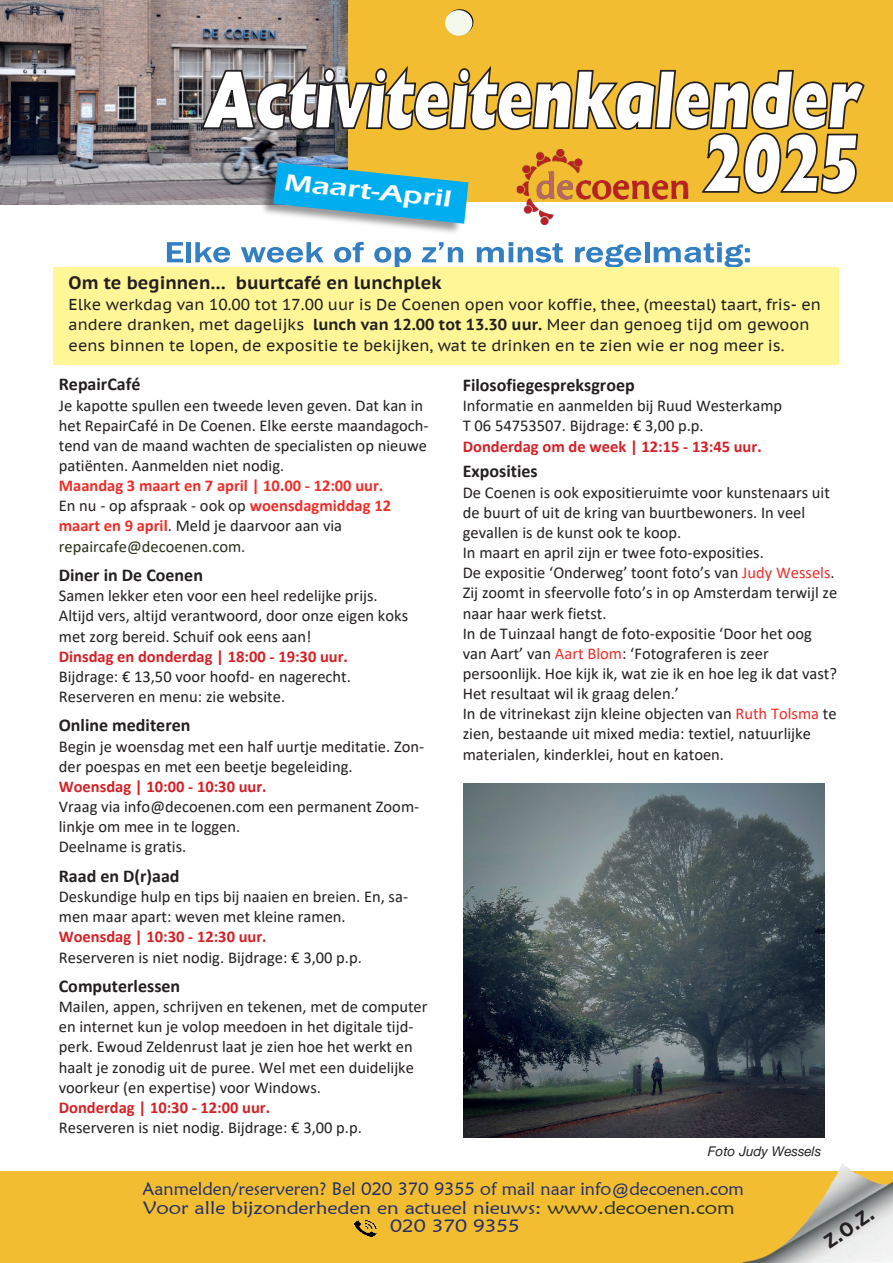
<style>
.page{position:relative;width:893px;height:1263px;background:#fff}
.page>*{position:absolute;margin:0;border:0;box-sizing:border-box;transform-origin:0 0}
.t1{font:500 27px "Franklin Gothic";color:#231f20}
.t2{font:600 24px "Eras ITC";color:#fff;scale:1.31 1}
.t3{font:700 18px "Calibri";color:#231f20}
.t4{font:18px "Maiandra GD";color:#222e68;scale:1.14 1}
.t5{font:18px "Maiandra GD";color:#222e68}
.t6{font:700 18px "PT Sans Caption";color:#231f20}
.t7{font:16.5px/20.1px "Calibri";color:#231f20}
.t8{font:700 16.5px "Calibri";color:#d52026}
.t9{font:700 16.5px/20.1px "Calibri";color:#ee2d28}
.t10{font:15.75px/20.4px "PT Sans Caption";color:#231f20}
.t11{font:italic 13.5px "Helvetica Neue";color:#231f20}
.s1{font-weight:700}
.s2{font-weight:400;color:#231f20}
.s3{font-weight:400;color:#273218}
.s4{color:#ee2d28}
.s5{color:#273218}
</style>
<div class="page">
<div style="left:0;top:1171px;width:893px;height:92px;background:#f3bd31"></div>
<svg style="left:167px;top:242px;width:16px;height:20px"></svg>
<div style="left:186px;top:242px;width:5px;height:20px;background:#347fc2"></div>
<svg style="left:195px;top:242px;width:35px;height:21px"></svg>
<svg style="left:241px;top:242px;width:83px;height:21px"></svg>
<svg style="left:334px;top:242px;width:30px;height:21px"></svg>
<svg style="left:374px;top:247px;width:37px;height:20px"></svg>
<svg style="left:422px;top:242px;width:41px;height:20px"></svg>
<svg style="left:477px;top:242px;width:86px;height:21px"></svg>
<svg style="left:575px;top:244px;width:66px;height:23px"></svg>
<hr style="left:645px;top:242px;width:4px;height:20px;background:#347fc2">
<svg style="left:654px;top:242px;width:96px;height:25px"></svg>
<img style="left:355px;top:1220px;width:21px;height:16px">
<div style="left:0;top:0;width:893px;height:202px;background:#f3bd31"></div>
<div style="left:53px;top:267px;width:785px;height:98px;background:#fff698"></div>
<svg style="left:446px;top:9px;width:27px;height:26px"></svg>
<div style="left:445px;top:10px;width:27px;height:26px;background:#f4f9ed;border-radius:50%"></div>
<img style="left:743px;top:1163px;width:150px;height:100px">
<img style="left:0;top:0;width:347px;height:204px">
<img style="left:371px;top:224px;width:89px;height:9px">
<svg style="left:200px;top:63px;width:665px;height:161px"></svg>
<img style="left:463px;top:783px;width:362px;height:354px">
<h2 class="t2" style="left:285px;top:173px;width:130px;rotate:6deg">Maart-April</h2>
<p class="t6" style="left:69px;top:271px;width:374px">Om te beginnen… buurtcafé en lunchplek</p>
<p class="t10" style="left:69px;top:294px;width:754px">Elke werkdag van 10.00 tot 17.00 uur is De Coenen open voor koffie, thee, (meestal) taart, fris- en andere dranken, met dagelijks <span class="s1">lunch van 12.00 tot 13.30 uur.</span> Meer dan genoeg tijd om gewoon eens binnen te lopen, de expositie te bekijken, wat te drinken en te zien wie er nog meer is.</p>
<p class="t3" style="left:59px;top:377px;width:83px">RepairCafé</p>
<p class="t7" style="left:59px;top:396px;width:371px">Je kapotte spullen een tweede leven geven. Dat kan in het RepairCafé in De Coenen. Elke eerste maandagoch&shy;tend van de maand wachten de specialisten op nieuwe patiënten. Aanmelden niet nodig.</p>
<p class="t9" style="left:59px;top:477px;width:334px">Maandag 3 maart en 7 april | 10.00 - 12:00 uur.<br><span class="s2">En nu - op afspraak - ook op</span> woensdagmiddag 12 maart en 9 april<span class="s2">. Meld je daarvoor aan via </span><span class="s3">repaircafe@decoenen.com.</span></p>
<p class="t3" style="left:59px;top:568px;width:146px">Diner in De Coenen</p>
<p class="t7" style="left:59px;top:587px;width:351px">Samen lekker eten voor een heel redelijke prijs.<br>Altijd vers, altijd verantwoord, door onze eigen koks met zorg bereid. Schuif ook eens aan!</p>
<p class="t8" style="left:59px;top:649px;width:291px">Dinsdag en donderdag | 18:00 - 19:30 uur.</p>
<p class="t7" style="left:59px;top:668px;width:294px">Bijdrage: € 13,50 voor hoofd- en nagerecht.<br>Reserveren en menu: zie website.</p>
<p class="t3" style="left:59px;top:718px;width:133px">Online mediteren</p>
<p class="t7" style="left:59px;top:737px;width:367px">Begin je woensdag met een half uurtje meditatie. Zon&shy;der poespas en met een beetje begeleiding.</p>
<p class="t8" style="left:59px;top:779px;width:209px">Woensdag | 10:00 - 10:30 uur.</p>
<p class="t7" style="left:59px;top:798px;width:362px">Vraag via info@decoenen.com een permanent Zoom&shy;linkje om mee in te loggen.<br>Deelname is gratis.</p>
<p class="t3" style="left:59px;top:868px;width:122px">Raad en D(r)aad</p>
<p class="t7" style="left:59px;top:888px;width:351px">Deskundige hulp en tips bij naaien en breien. En, sa&shy;men maar apart: weven met kleine ramen.</p>
<p class="t8" style="left:59px;top:930px;width:209px">Woensdag | 10:30 - 12:30 uur.</p>
<p class="t7" style="left:59px;top:948px;width:305px">Reserveren is niet nodig. Bijdrage: € 3,00 p.p.</p>
<p class="t3" style="left:59px;top:978px;width:123px">Computerlessen</p>
<p class="t7" style="left:59px;top:998px;width:370px">Mailen, appen, schrijven en tekenen, met de computer en internet kun je volop meedoen in het digitale tijd&shy;perk. Ewoud Zeldenrust laat je zien hoe het werkt en haalt je zonodig uit de puree. Wel met een duidelijke voorkeur (en expertise) voor Windows.</p>
<p class="t8" style="left:59px;top:1100px;width:213px">Donderdag | 10:30 - 12:00 uur.</p>
<p class="t7" style="left:59px;top:1119px;width:305px">Reserveren is niet nodig. Bijdrage: € 3,00 p.p.</p>
<p class="t3" style="left:463px;top:378px;width:174px">Filosofiegespreksgroep</p>
<p class="t7" style="left:463px;top:397px;width:321px">Informatie en aanmelden bij Ruud Westerkamp<br>T 06 54753507. Bijdrage: € 3,00 p.p.</p>
<p class="t8" style="left:463px;top:439px;width:300px">Donderdag om de week | 12:15 - 13:45 uur.</p>
<p class="t3" style="left:463px;top:464px;width:76px">Exposities</p>
<p class="t7" style="left:463px;top:483px;width:376px">De Coenen is ook expositieruimte voor kunstenaars uit de buurt of uit de kring van buurtbewoners. In veel gevallen is de kunst ook te koop.<br>In maart en april zijn er twee foto-exposities.<br>De expositie ‘Onderweg’ toont foto’s van <span class="s4">Judy Wessels</span>.<br>Zij zoomt in sfeervolle foto’s in op Amsterdam terwijl ze naar haar werk fietst.<br>In de Tuinzaal hangt de foto-expositie ‘Door het oog van Aart’ van <span class="s4">Aart Blom</span>: ‘Fotograferen is zeer persoonlijk. Hoe kijk ik, wat zie ik en hoe leg ik dat vast?<br>Het resultaat wil ik graag delen.’<br>In de vitrinekast zijn kleine objecten van <span class="s4">Ruth Tolsma</span> te zien, bestaande uit mixed media: textiel, natuurlijke materialen, kinderklei, hout en katoen.</p>
<p class="t11" style="left:708px;top:1146px;width:115px">Foto Judy Wessels</p>
<p class="t5" style="left:143px;top:1181px;width:603px">Aanmelden/reserveren? Bel 020 370 9355 of mail naar info@decoenen.com</p>
<p class="t4" style="left:143px;top:1200px;width:520px">Voor alle bijzonderheden en actueel nieuws: <span class="s5">www.decoenen.com</span></p>
<p class="t4" style="left:390px;top:1218px;width:115px">020 370 9355</p>
<h1 class="t1" style="left:813px;top:1220px;width:58px;rotate:-34deg">z.o.z.</h1>
<h1 class="t1" style="left:819px;top:1233px;width:58px;rotate:-34deg">z.o.z.</h1>
</div>
